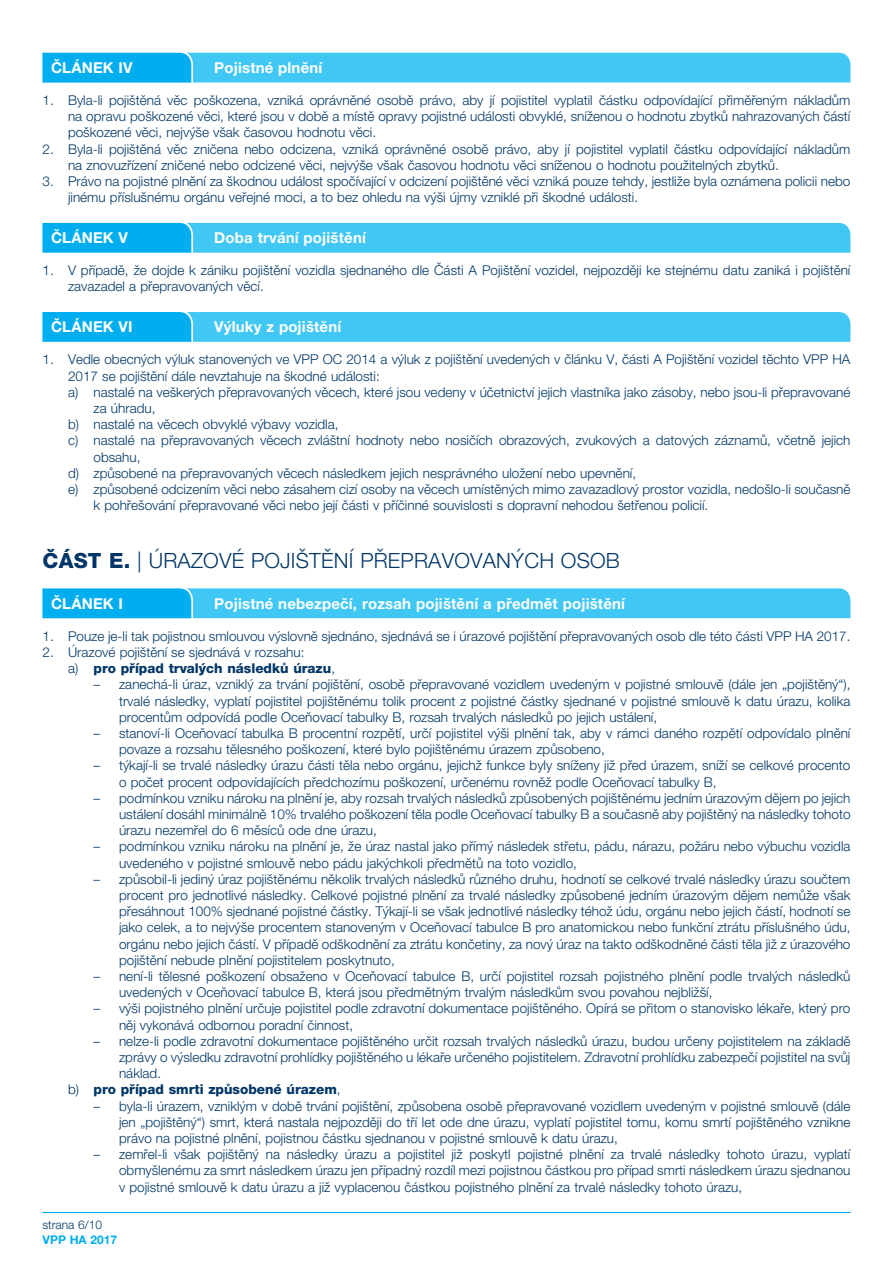
<style>
.page{position:relative;width:893px;height:1263px;background:#fff}
.page>*{position:absolute;margin:0;border:0;box-sizing:border-box;transform-origin:0 0}
.t1{font:300 21px "Helvetica Neue LT Pro";letter-spacing:.01em;color:#003667}
.t2{font:700 15px "Helvetica Neue LT Pro";letter-spacing:.01em;color:#fff}
.t3{font:300 13.5px/16.2px "Helvetica Neue LT Pro";color:#003667}
.t4{font:800 13.5px "Helvetica Neue LT Pro";color:#003667}
.t5{font:300 12px "Helvetica Neue LT Pro";color:#003667}
.t6{font:700 12px "Helvetica Neue LT Pro";color:#00aeef}
.s1{font-weight:800}
.s2{font-weight:300}
</style>
<div class="page">
<hr style="left:43px;top:1212px;width:807px;height:1px;background:#00aeef">
<svg style="left:43px;top:52px;width:807px;height:30px;background:#39c3f3"></svg>
<svg style="left:43px;top:222px;width:807px;height:31px;background:#3cc4f3"></svg>
<svg style="left:43px;top:312px;width:807px;height:30px;background:#35c2f3"></svg>
<svg style="left:43px;top:588px;width:807px;height:30px;background:#37c3f3"></svg>
<p class="t2" style="left:51px;top:58px;width:83px">ČLÁNEK IV</p>
<p class="t2" style="left:214px;top:58px;width:110px">Pojistné plnění</p>
<p class="t3" style="left:68px;top:92px;width:784px;text-align:justify;text-indent:-26px">1. Byla-li pojištěná věc poškozena, vzniká oprávněné osobě právo, aby jí pojistitel vyplatil částku odpovídající přiměřeným nákladům na opravu poškozené věci, které jsou v době a místě opravy pojistné události obvyklé, sníženou o hodnotu zbytků nahrazovaných částí poškozené věci, nejvýše však časovou hodnotu věci.</p>
<p class="t3" style="left:68px;top:140px;width:784px;text-indent:-26px">2. Byla-li pojištěná věc zničena nebo odcizena, vzniká oprávněné osobě právo, aby jí pojistitel vyplatil částku odpovídající nákladům na znovuzřízení zničené nebo odcizené věci, nejvýše však časovou hodnotu věci sníženou o hodnotu použitelných zbytků.</p>
<p class="t3" style="left:68px;top:173px;width:784px;text-indent:-26px">3. Právo na pojistné plnění za škodnou událost spočívající v odcizení pojištěné věci vzniká pouze tehdy, jestliže byla oznámena policii nebo jinému příslušnému orgánu veřejné moci, a to bez ohledu na výši újmy vzniklé při škodné události.</p>
<p class="t2" style="left:51px;top:228px;width:79px">ČLÁNEK V</p>
<p class="t2" style="left:214px;top:228px;width:153px">Doba trvání pojištění</p>
<p class="t3" style="left:68px;top:262px;width:784px;text-indent:-26px">1. V případě, že dojde k zániku pojištění vozidla sjednaného dle Části A Pojištění vozidel, nejpozději ke stejnému datu zaniká i pojištění zavazadel a přepravovaných věcí.</p>
<p class="t2" style="left:51px;top:317px;width:83px">ČLÁNEK VI</p>
<p class="t2" style="left:214px;top:317px;width:128px">Výluky z pojištění</p>
<p class="t3" style="left:43px;top:351px;width:809px">1. Vedle obecných výluk stanovených ve VPP OC 2014 a výluk z pojištění uvedených v článku V, části A Pojištění vozidel těchto VPP HA</p>
<p class="t3" style="left:68px;top:367px;width:313px">2017 se pojištění dále nevztahuje na škodné události:</p>
<p class="t3" style="left:68px;top:384px;width:784px">a) nastalé na veškerých přepravovaných věcech, které jsou vedeny v účetnictví jejich vlastníka jako zásoby, nebo jsou-li přepravované</p>
<p class="t3" style="left:94px;top:400px;width:63px">za úhradu,</p>
<p class="t3" style="left:68px;top:416px;width:272px">b) nastalé na věcech obvyklé výbavy vozidla,</p>
<p class="t3" style="left:68px;top:432px;width:784px">c) nastalé na přepravovaných věcech zvláštní hodnoty nebo nosičích obrazových, zvukových a datových záznamů, včetně jejich</p>
<p class="t3" style="left:94px;top:448px;width:49px">obsahu,</p>
<p class="t3" style="left:68px;top:465px;width:570px">d) způsobené na přepravovaných věcech následkem jejich nesprávného uložení nebo upevnění,</p>
<p class="t3" style="left:68px;top:481px;width:784px">e) způsobené odcizením věci nebo zásahem cizí osoby na věcech umístěných mimo zavazadlový prostor vozidla, nedošlo-li současně</p>
<p class="t3" style="left:94px;top:497px;width:614px">k pohřešování přepravované věci nebo její části v příčinné souvislosti s dopravní nehodou šetřenou policií.</p>
<h1 class="t1" style="left:43px;top:547px;width:579px"><span class="s1">ČÁST E.</span> | ÚRAZOVÉ POJIŠTĚNÍ PŘEPRAVOVANÝCH OSOB</h1>
<p class="t2" style="left:51px;top:594px;width:74px">ČLÁNEK I</p>
<p class="t2" style="left:214px;top:594px;width:412px">Pojistné nebezpečí, rozsah pojištění a předmět pojištění</p>
<p class="t3" style="left:43px;top:628px;width:807px">1. Pouze je-li tak pojistnou smlouvou výslovně sjednáno, sjednává se i úrazové pojištění přepravovaných osob dle této části VPP HA 2017.</p>
<p class="t3" style="left:68px;top:644px;width:269px;text-indent:-26px">2. Úrazové pojištění se sjednává v rozsahu:<br>a) <span class="s1">pro případ trvalých následků úrazu</span>,</p>
<p class="t3" style="left:119px;top:676px;width:733px;text-align:justify;text-indent:-26px">– zanechá-li úraz, vzniklý za trvání pojištění, osobě přepravované vozidlem uvedeným v pojistné smlouvě (dále jen „pojištěný“), trvalé následky, vyplatí pojistitel pojištěnému tolik procent z pojistné částky sjednané v pojistné smlouvě k datu úrazu, kolika procentům odpovídá podle Oceňovací tabulky B, rozsah trvalých následků po jejich ustálení,</p>
<p class="t3" style="left:119px;top:725px;width:733px;text-indent:-26px">– stanoví-li Oceňovací tabulka B procentní rozpětí, určí pojistitel výši plnění tak, aby v rámci daného rozpětí odpovídalo plnění povaze a rozsahu tělesného poškození, které bylo pojištěnému úrazem způsobeno,</p>
<p class="t3" style="left:119px;top:757px;width:733px;text-indent:-26px">– týkají-li se trvalé následky úrazu části těla nebo orgánu, jejichž funkce byly sníženy již před úrazem, sníží se celkové procento o počet procent odpovídajících předchozímu poškození, určenému rovněž podle Oceňovací tabulky B,</p>
<p class="t3" style="left:119px;top:790px;width:733px;text-align:justify;text-indent:-26px">– podmínkou vzniku nároku na plnění je, aby rozsah trvalých následků způsobených pojištěnému jedním úrazovým dějem po jejich ustálení dosáhl minimálně 10% trvalého poškození těla podle Oceňovací tabulky B a současně aby pojištěný na následky tohoto úrazu nezemřel do 6 měsíců ode dne úrazu,</p>
<p class="t3" style="left:119px;top:838px;width:733px;text-indent:-26px">– podmínkou vzniku nároku na plnění je, že úraz nastal jako přímý následek střetu, pádu, nárazu, požáru nebo výbuchu vozidla uvedeného v pojistné smlouvě nebo pádu jakýchkoli předmětů na toto vozidlo,</p>
<p class="t3" style="left:119px;top:871px;width:733px;text-align:justify;text-indent:-26px">– způsobil-li jediný úraz pojištěnému několik trvalých následků různého druhu, hodnotí se celkové trvalé následky úrazu součtem procent pro jednotlivé následky. Celkové pojistné plnění za trvalé následky způsobené jedním úrazovým dějem nemůže však přesáhnout 100% sjednané pojistné částky. Týkají-li se však jednotlivé následky téhož údu, orgánu nebo jejich částí, hodnotí se jako celek, a to nejvýše procentem stanoveným v Oceňovací tabulce B pro anatomickou nebo funkční ztrátu příslušného údu, orgánu nebo jejich částí. V případě odškodnění za ztrátu končetiny, za nový úraz na takto odškodněné části těla již z úrazového pojištění nebude plnění pojistitelem poskytnuto,</p>
<p class="t3" style="left:119px;top:968px;width:733px;text-indent:-26px">– není-li tělesné poškození obsaženo v Oceňovací tabulce B, určí pojistitel rozsah pojistného plnění podle trvalých následků uvedených v Oceňovací tabulce B, která jsou předmětným trvalým následkům svou povahou nejbližší,</p>
<p class="t3" style="left:119px;top:1000px;width:733px;text-indent:-26px">– výši pojistného plnění určuje pojistitel podle zdravotní dokumentace pojištěného. Opírá se přitom o stanovisko lékaře, který pro něj vykonává odbornou poradní činnost,</p>
<p class="t3" style="left:94px;top:1033px;width:758px">– nelze-li podle zdravotní dokumentace pojištěného určit rozsah trvalých následků úrazu, budou určeny pojistitelem na základě</p>
<p class="t3" style="left:119px;top:1049px;width:733px">zprávy o výsledku zdravotní prohlídky pojištěného u lékaře určeného pojistitelem. Zdravotní prohlídku zabezpečí pojistitel na svůj</p>
<p class="t3" style="left:119px;top:1065px;width:41px">náklad.</p>
<p class="t4" style="left:68px;top:1081px;width:274px"><span class="s2">b)</span> pro případ smrti způsobené úrazem<span class="s2">,</span></p>
<p class="t3" style="left:119px;top:1097px;width:733px;text-align:justify;text-indent:-26px">– byla-li úrazem, vzniklým v době trvání pojištění, způsobena osobě přepravované vozidlem uvedeným v pojistné smlouvě (dále jen „pojištěný“) smrt, která nastala nejpozději do tří let ode dne úrazu, vyplatí pojistitel tomu, komu smrtí pojištěného vznikne právo na pojistné plnění, pojistnou částku sjednanou v pojistné smlouvě k datu úrazu,</p>
<p class="t3" style="left:119px;top:1146px;width:733px;text-align:justify;text-indent:-26px">– zemřel-li však pojištěný na následky úrazu a pojistitel již poskytl pojistné plnění za trvalé následky tohoto úrazu, vyplatí obmyšlenému za smrt následkem úrazu jen případný rozdíl mezi pojistnou částkou pro případ smrti následkem úrazu sjednanou v pojistné smlouvě k datu úrazu a již vyplacenou částkou pojistného plnění za trvalé následky tohoto úrazu,</p>
<p class="t5" style="left:43px;top:1218px;width:61px">strana 6/10</p>
<p class="t6" style="left:43px;top:1232px;width:76px">VPP HA 2017</p>
</div>
